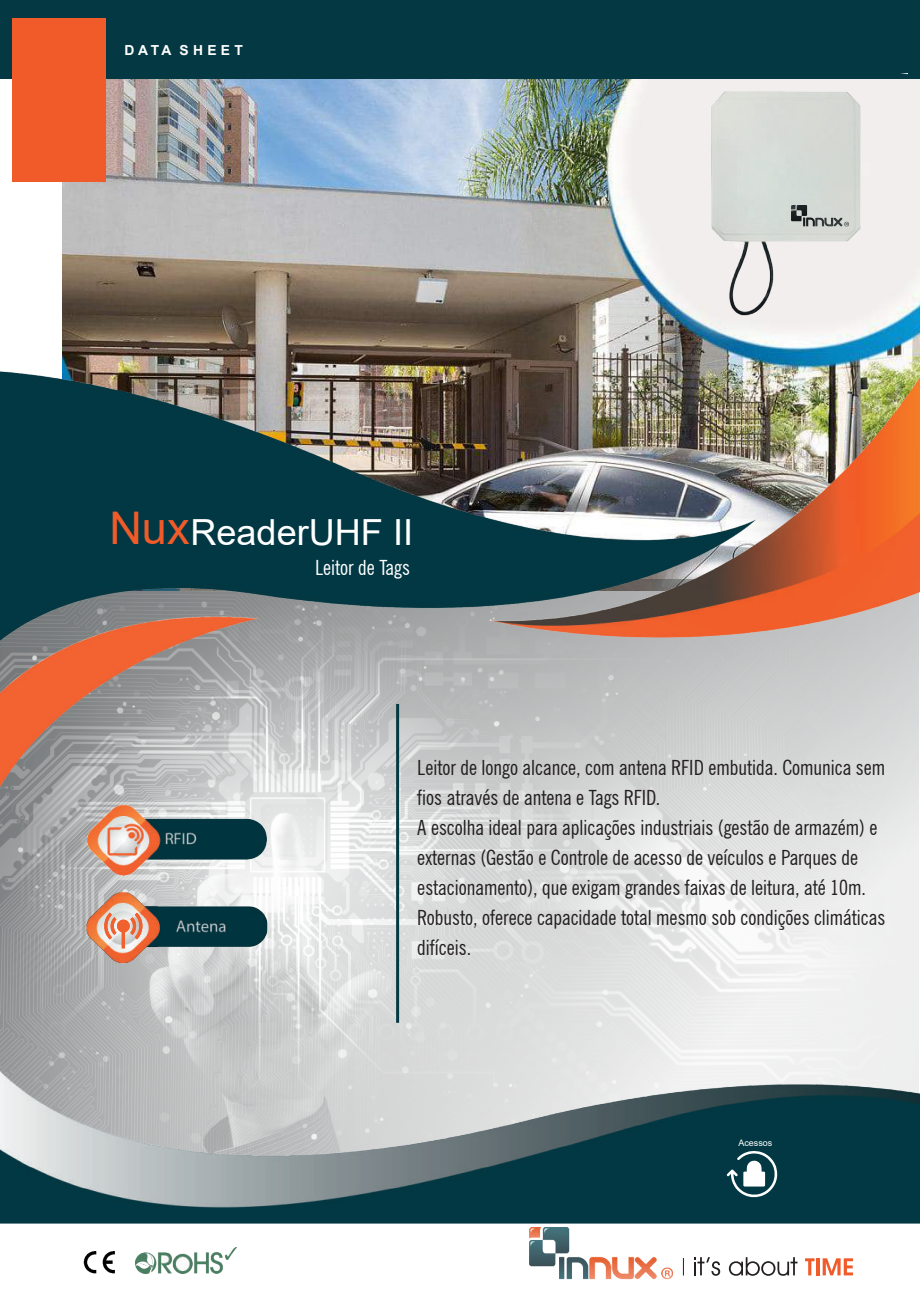
<style>
.page{position:relative;width:920px;height:1290px;background:#fff}
.page>*{position:absolute;margin:0;border:0;box-sizing:border-box;transform-origin:0 0}
.t1{font:36px "Arial";color:#fff}
.t2{font:condensed 21px/30px "News Gothic BT";color:#231f20}
.t3{font:condensed 21px "News Gothic BT";color:#fff}
.t4{font:700 13.8px "Arial";letter-spacing:.31em;color:#fff}
.t5{font:9px "Arial";color:#fdfdfd}
.s1{font-size:45px;color:#f15a29}
</style>
<div class="page">
<img style="left:106px;top:78px;width:814px;height:39px">
<img style="left:0;top:117px;width:920px;height:1163px">
<div style="left:0;top:0;width:920px;height:78px;background:#043943"></div>
<div style="left:12px;top:18px;width:94px;height:164px;background:#f15a29"></div>
<img style="left:80px;top:1249px;width:43px;height:30px">
<img style="left:135px;top:1247px;width:102px;height:26px">
<svg style="left:683px;top:1258px;width:1px;height:17px"></svg>
<svg style="left:823px;top:1258px;width:30px;height:17px"></svg>
<hr style="left:816px;top:1258px;width:3px;height:17px;background:#f15a29">
<svg style="left:805px;top:1258px;width:9px;height:17px"></svg>
<svg style="left:729px;top:1257px;width:68px;height:19px"></svg>
<svg style="left:694px;top:1257px;width:26px;height:19px"></svg>
<img style="left:529px;top:1227px;width:143px;height:52px">
<img style="left:659px;top:74px;width:249px;height:248px">
<img style="left:79px;top:797px;width:191px;height:84px">
<svg style="left:727px;top:1150px;width:50px;height:48px"></svg>
<hr style="left:396px;top:704px;width:3px;height:319px;background:#053a43">
<img style="left:77px;top:884px;width:194px;height:86px">
<svg style="left:102px;top:913px;width:43px;height:35px"></svg>
<svg style="left:109px;top:917px;width:7px;height:18px"></svg>
<svg style="left:130px;top:917px;width:8px;height:18px"></svg>
<div style="left:120px;top:923px;width:7px;height:6px;background:#f1612d;border-radius:50%"></div>
<img style="left:791px;top:205px;width:57px;height:21px">
<p class="t4" style="left:124px;top:40px;width:120px">DATA SHEET</p>
<h1 class="t1" style="left:109px;top:507px;width:305px"><span class="s1">Nux</span>ReaderUHF II</h1>
<p class="t3" style="left:315px;top:555px;width:96px">Leitor de Tags</p>
<p class="t2" style="left:417px;top:752px;width:470px">Leitor de longo alcance, com antena RFID embutida. Comunica sem fios através de antena e Tags RFID.<br>A escolha ideal para aplicações industriais (gestão de armazém) e externas (Gestão e Controle de acesso de veículos e Parques de estacionamento), que exigam grandes faixas de leitura, até 10m.<br>Robusto, oferece capacidade total mesmo sob condições climáticas difíceis.</p>
<p class="t5" style="left:738px;top:1137px;width:36px">Acessos</p>
</div>
